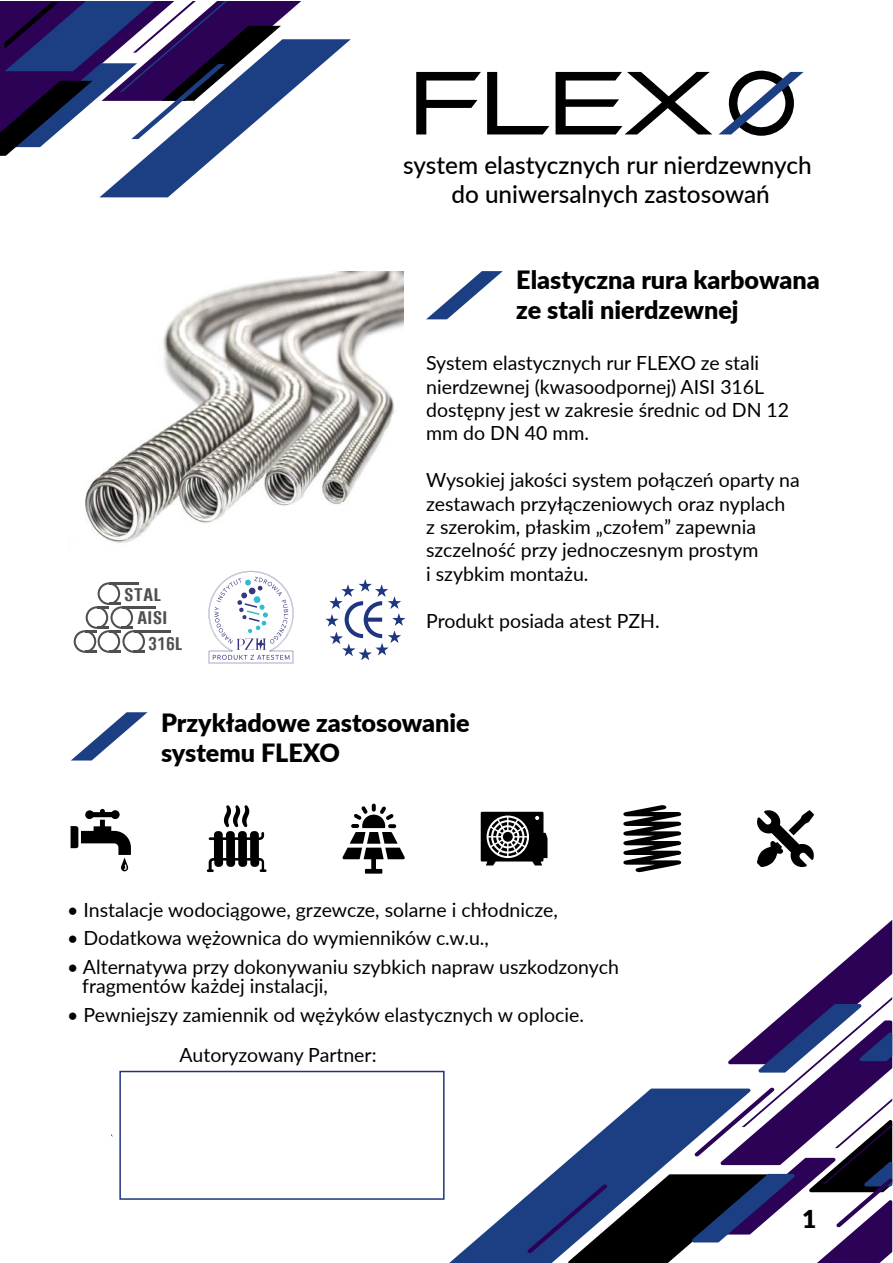
<style>
.page{position:relative;width:893px;height:1263px;background:#fff}
.page>*{position:absolute;margin:0;border:0;box-sizing:border-box;transform-origin:0 0}
.t1{font:900 25.2px/30.2px "Lato";color:#000}
.t2{font:900 24.6px "Lato";color:#000}
.t3{font:500 24.3px/29.2px "Lato";color:#000;text-align:center}
.t4{font:19.5px/23.4px "Lato";color:#000}
.t5{font:700 18.6px "Pt Utah Condensed";color:#4f4f4f}
</style>
<div class="page">
<img style="left:85px;top:271px;width:319px;height:300px">
<svg style="left:0;top:1px;width:351px;height:196px"></svg>
<svg style="left:416px;top:72px;width:65px;height:62px"></svg>
<svg style="left:487px;top:72px;width:62px;height:62px"></svg>
<svg style="left:556px;top:72px;width:156px;height:62px"></svg>
<svg style="left:718px;top:70px;width:86px;height:66px"></svg>
<svg style="left:449px;top:1196px;width:78px;height:67px"></svg>
<svg style="left:527px;top:920px;width:365px;height:343px"></svg>
<svg style="left:426px;top:271px;width:77px;height:48px"></svg>
<svg style="left:71px;top:712px;width:77px;height:48px"></svg>
<div style="left:119px;top:1071px;width:326px;height:129px;border:2px solid #1e3680"></div>
<svg style="left:207px;top:805px;width:60px;height:67px"></svg>
<svg style="left:342px;top:804px;width:63px;height:70px"></svg>
<svg style="left:71px;top:809px;width:60px;height:62px"></svg>
<svg style="left:208px;top:571px;width:86px;height:92px"></svg>
<svg style="left:325px;top:579px;width:81px;height:81px"></svg>
<hr style="left:122px;top:606px;width:34px;height:2px;background:#4f4f4f">
<hr style="left:134px;top:630px;width:37px;height:2px;background:#4f4f4f">
<svg style="left:74px;top:582px;width:71px;height:71px"></svg>
<svg style="left:481px;top:812px;width:66px;height:53px"></svg>
<svg style="left:623px;top:805px;width:58px;height:67px"></svg>
<svg style="left:757px;top:810px;width:57px;height:57px"></svg>
<p class="t5" style="left:124px;top:584px;width:39px">STAL</p>
<p class="t5" style="left:148px;top:632px;width:36px">316L</p>
<p class="t5" style="left:137px;top:607px;width:31px">AISI</p>
<p class="t3" style="left:403px;top:150px;width:410px">system elastycznych rur nierdzewnych do uniwersalnych zastosowań</p>
<p class="t1" style="left:516px;top:264px;width:305px">Elastyczna rura karbowana ze stali nierdzewnej</p>
<p class="t4" style="left:426px;top:350px;width:365px">System elastycznych rur FLEXO ze stali nierdzewnej (kwasoodpornej) AISI 316L dostępny jest w zakresie średnic od DN 12 mm do DN 40 mm.</p>
<p class="t4" style="left:426px;top:467px;width:375px">Wysokiej jakości system połączeń oparty na zestawach przyłączeniowych oraz nyplach<br>z szerokim, płaskim „czołem” zapewnia szczelność przy jednoczesnym prostym<br>i szybkim montażu.</p>
<p class="t4" style="left:426px;top:608px;width:235px">Produkt posiada atest PZH.</p>
<p class="t1" style="left:161px;top:706px;width:310px">Przykładowe zastosowanie systemu FLEXO</p>
<p class="t4" style="left:67px;top:897px;width:492px">• Instalacje wodociągowe, grzewcze, solarne i chłodnicze,</p>
<p class="t4" style="left:67px;top:925px;width:423px">• Dodatkowa wężownica do wymienników c.w.u.,</p>
<p class="t4" style="left:82px;top:956px;width:538px;line-height:19.5px;text-indent:-15px">• Alternatywa przy dokonywaniu szybkich napraw uszkodzonych fragmentów każdej instalacji,</p>
<p class="t4" style="left:180px;top:993px;width:406px;line-height:40.5px;text-indent:-112px">• Pewniejszy zamiennik od wężyków elastycznych w oplocie.<br>Autoryzowany Partner:</p>
<p class="t2" style="left:802px;top:1200px;width:16px">1</p>
</div>
